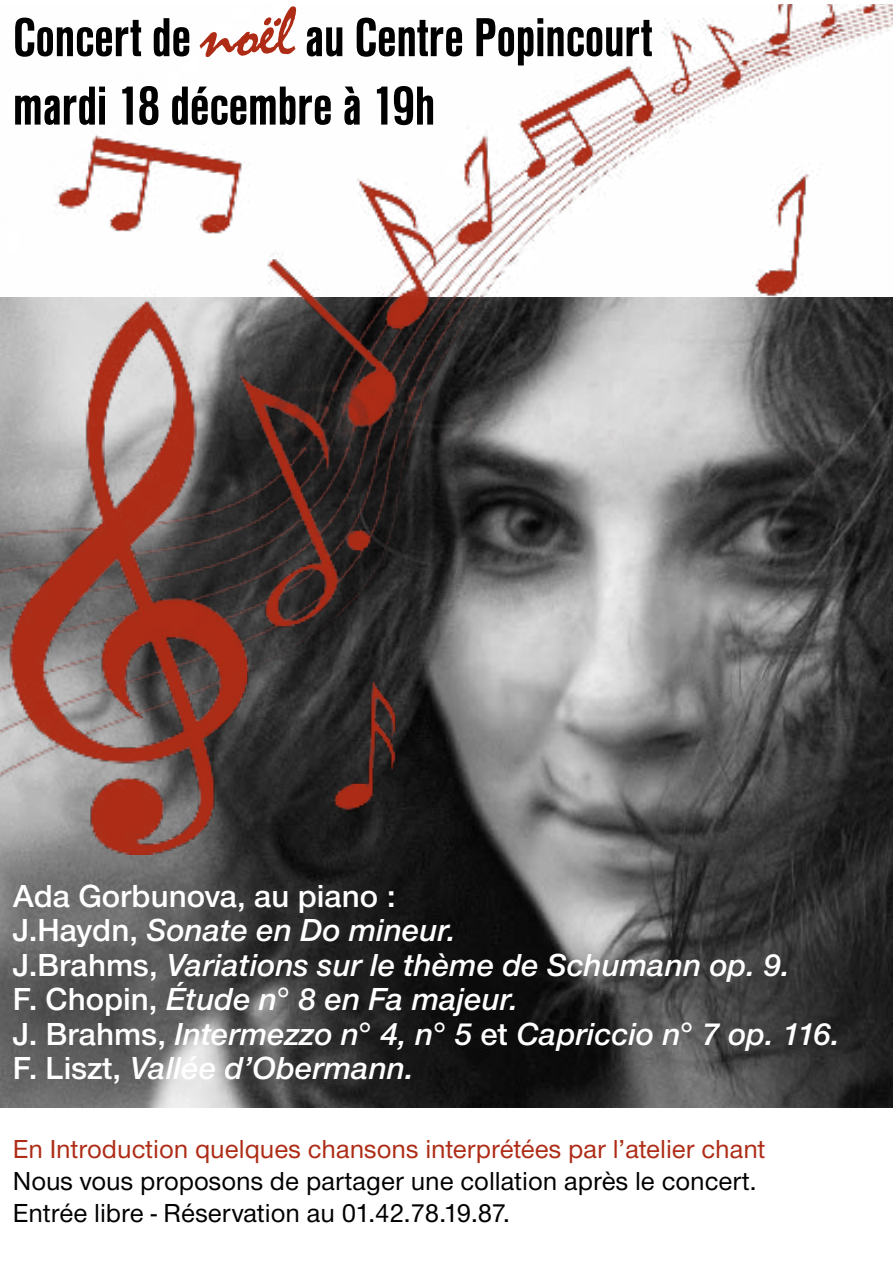
<style>
.page{position:relative;width:893px;height:1263px;background:#fff}
.page>*{position:absolute;margin:0;border:0;box-sizing:border-box;transform-origin:0 0}
.t1{font:700 condensed 57px/68.4px "Nimbus Sans T";letter-spacing:-.01em;color:#000}
.t2{font:italic 600 33px/34.5px "Nimbus Sans Novus T";color:#fff}
.t3{font:500 27px/32.4px "Nimbus Sans Novus T";color:#000}
.t4{font:500 27px "Nimbus Sans Novus T";color:#ae2c16}
.s1{font-family:"Mistral";font-weight:400;font-stretch:normal;font-size:72px;color:#ae2c16}
.s2{font-style:normal}
</style>
<div class="page">
<img style="left:0;top:855px;width:893px;height:253px">
<img style="left:0;top:4px;width:893px;height:851px">
<h1 class="t1" style="left:13px;top:2px;width:642px">Concert de <span class="s1">noël</span> au Centre Popincourt mardi 18 décembre à 19h</h1>
<p class="t2" style="left:13px;top:878px;width:828px"><span class="s2">Ada Gorbunova, au piano :<br>J.Haydn,</span> Sonate en Do mineur.<br><span class="s2">J.Brahms,</span> Variations sur le thème de Schumann op. 9.<br><span class="s2">F. Chopin,</span> étude n° 8 en Fa majeur.<br><span class="s2">J. Brahms,</span> Intermezzo n° 4, n° 5 <span class="s2">et</span> Capriccio n° 7 op. 116.<br><span class="s2">F. Liszt,</span> Vallée d’Obermann.</p>
<p class="t4" style="left:13px;top:1133px;width:754px">En Introduction quelques chansons interprétées par l’atelier chant</p>
<p class="t3" style="left:13px;top:1164px;width:745px">Nous vous proposons de partager une collation après le concert.<br>Entrée libre - Réservation au 01.42.78.19.87.</p>
</div>
